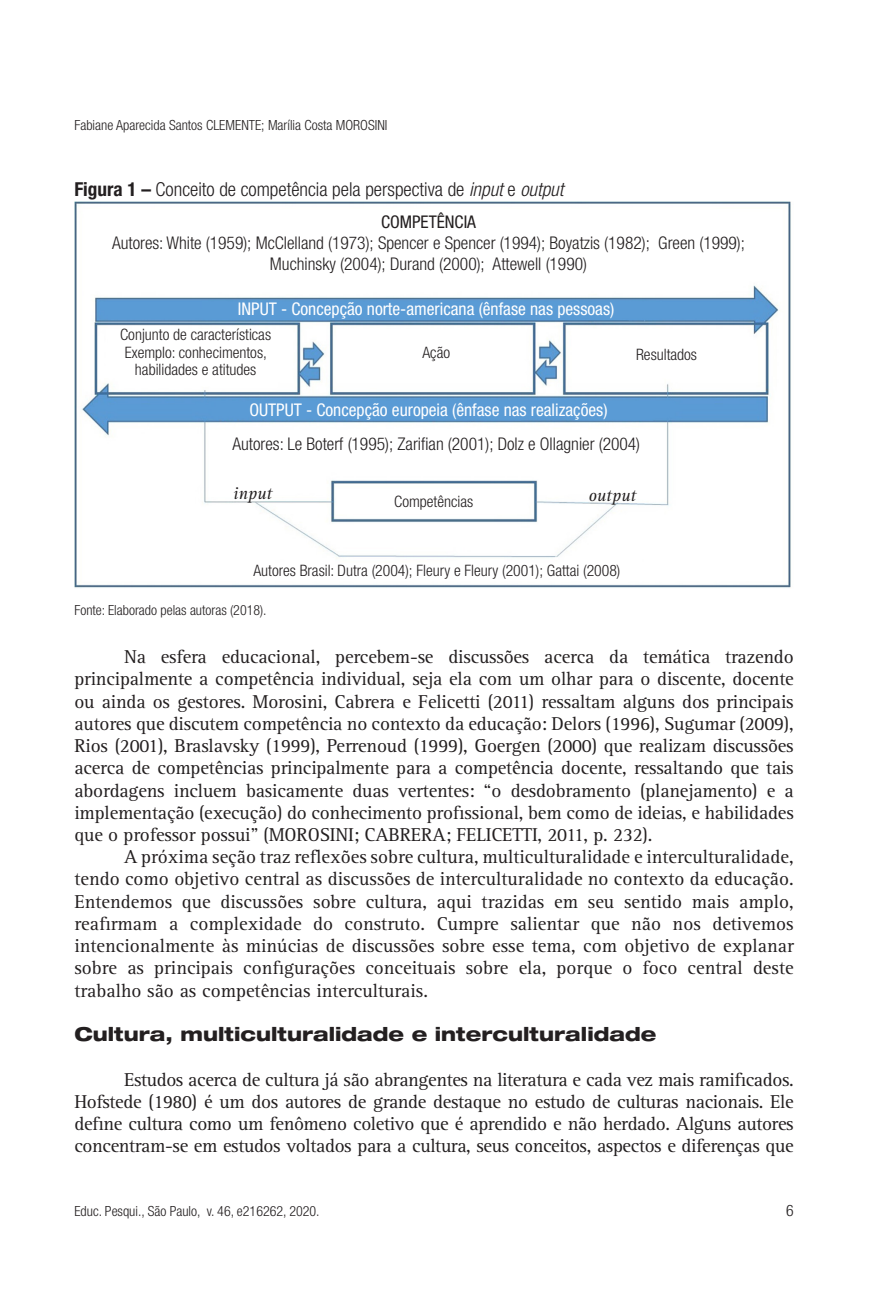
<style>
.page{position:relative;width:893px;height:1290px;background:#fff}
.page>*{position:absolute;margin:0;border:0;box-sizing:border-box;transform-origin:0 0}
.corpo_do_texto{font:19.25px/22.2px "Rotis Serif";letter-spacing:-.01em;color:#231f20;text-align:justify}
.FIGURAPOSDOC{font:300 condensed 19.25px "Helvetica Neue";color:#231f20}
.subtítulo{font:800 expanded 19.25px "Helvetica Neue";color:#231f20}
.roda_pé{font:300 condensed 17.5px/21px "Helvetica Neue";color:#231f20;text-align:center}
.roda_pé-2{font:condensed 17.5px "Helvetica Neue";color:#fff}
.roda_pé-3{font:condensed 17.5px "Helvetica Neue";color:#231f20}
.roda_pé-4{font:italic 17.5px "Rotis Serif";color:#231f20}
.roda_pé-5{font:300 condensed 15.75px/17.5px "Helvetica Neue";color:#231f20;text-align:center}
.roda_pé-6{font:300 condensed 14px "Helvetica Neue";color:#231f20}
.s1{font-weight:700}
.s2{font-style:italic}
</style>
<div class="page">
<img style="left:74px;top:201px;width:717px;height:387px">
<p class="roda_pé-6" style="left:74px;top:117px;width:315px">Fabiane Aparecida Santos CLEMENTE; Marília Costa MOROSINI</p>
<p class="FIGURAPOSDOC" style="left:74px;top:179px;width:491px"><span class="s1">Figura 1 –</span> Conceito de competência pela perspectiva de <span class="s2">input</span> e <span class="s2">output</span></p>
<p class="roda_pé-3" style="left:381px;top:211px;width:96px">COMPETÊNCIA</p>
<p class="roda_pé" style="left:112px;top:232px;width:634px">Autores: White (1959); McClelland (1973); Spencer e Spencer (1994); Boyatzis (1982); Green (1999);<br>Muchinsky (2004); Durand (2000); Attewell (1990)</p>
<p class="roda_pé-2" style="left:238px;top:299px;width:378px">INPUT - Concepção norte-americana (ênfase nas pessoas)</p>
<p class="roda_pé-5" style="left:120px;top:326px;width:152px">Conjunto de características</p>
<p class="roda_pé-5" style="left:125px;top:343px;width:143px">Exemplo: conhecimentos, habilidades e atitudes</p>
<p class="roda_pé-5" style="left:422px;top:343px;width:29px">Ação</p>
<p class="roda_pé-5" style="left:636px;top:346px;width:62px">Resultados</p>
<p class="roda_pé-2" style="left:249px;top:399px;width:360px">OUTPUT - Concepção europeia (ênfase nas realizações)</p>
<p class="roda_pé" style="left:232px;top:433px;width:409px">Autores: Le Boterf (1995); Zarifian (2001); Dolz e Ollagnier (2004)</p>
<p class="roda_pé-4" style="left:233px;top:483px;width:40px">input</p>
<p class="roda_pé-4" style="left:588px;top:485px;width:49px">output</p>
<p class="roda_pé-5" style="left:394px;top:493px;width:81px">Competências</p>
<p class="roda_pé-5" style="left:253px;top:562px;width:369px">Autores Brasil: Dutra (2004); Fleury e Fleury (2001); Gattai (2008)</p>
<p class="roda_pé-6" style="left:74px;top:602px;width:194px">Fonte: Elaborado pelas autoras (2018).</p>
<p class="corpo_do_texto" style="left:74px;top:646px;width:721px;text-indent:50px">Na esfera educacional, percebem-se discussões acerca da temática trazendo principalmente a competência individual, seja ela com um olhar para o discente, docente ou ainda os gestores. Morosini, Cabrera e Felicetti (2011) ressaltam alguns dos principais autores que discutem competência no contexto da educação: Delors (1996), Sugumar (2009), Rios (2001), Braslavsky (1999), Perrenoud (1999), Goergen (2000) que realizam discussões acerca de competências principalmente para a competência docente, ressaltando que tais abordagens incluem basicamente duas vertentes: “o desdobramento (planejamento) e a implementação (execução) do conhecimento profissional, bem como de ideias, e habilidades que o professor possui” (MOROSINI; CABRERA; FELICETTI, 2011, p. 232).</p>
<p class="corpo_do_texto" style="left:74px;top:846px;width:721px;text-indent:50px">A próxima seção traz reflexões sobre cultura, multiculturalidade e interculturalidade, tendo como objetivo central as discussões de interculturalidade no contexto da educação.<br>Entendemos que discussões sobre cultura, aqui trazidas em seu sentido mais amplo, reafirmam a complexidade do construto. Cumpre salientar que não nos detivemos intencionalmente às minúcias de discussões sobre esse tema, com objetivo de explanar sobre as principais configurações conceituais sobre ela, porque o foco central deste trabalho são as competências interculturais.</p>
<p class="subtítulo" style="left:74px;top:1022px;width:583px">Cultura, multiculturalidade e interculturalidade</p>
<p class="corpo_do_texto" style="left:74px;top:1068px;width:721px;text-indent:50px">Estudos acerca de cultura já são abrangentes na literatura e cada vez mais ramificados.<br>Hofstede (1980) é um dos autores de grande destaque no estudo de culturas nacionais. Ele define cultura como um fenômeno coletivo que é aprendido e não herdado. Alguns autores concentram-se em estudos voltados para a cultura, seus conceitos, aspectos e diferenças que</p>
<p class="roda_pé-6" style="left:74px;top:1202px;width:247px">Educ. Pesqui., São Paulo, v. 46, e216262, 2020.</p>
<p class="roda_pé-5" style="left:786px;top:1201px;width:9px">6</p>
</div>
